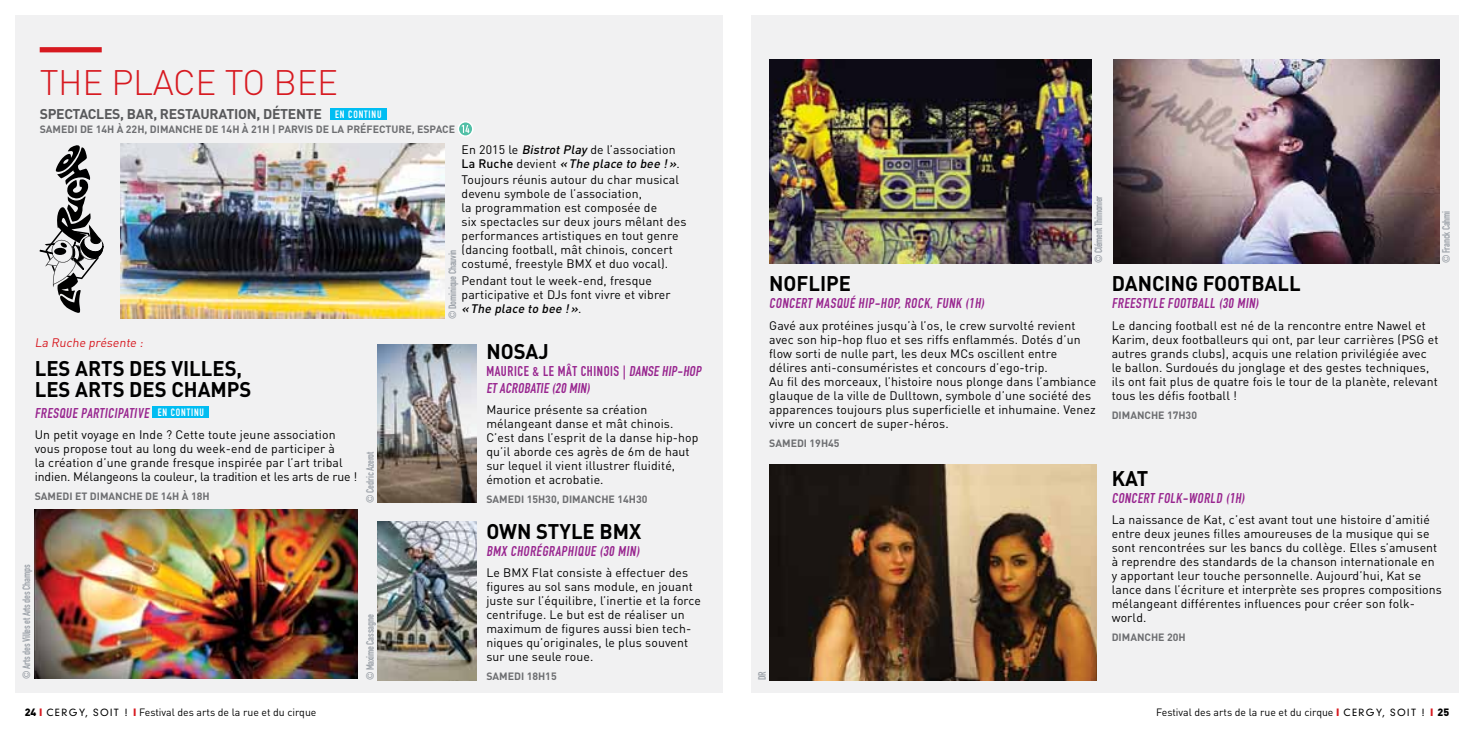
<style>
.page{position:relative;width:1474px;height:737px;background:#fff}
.page>*{position:absolute;margin:0;border:0;box-sizing:border-box;transform-origin:0 0}
.t1{font:300 35px "DIN";letter-spacing:-.01em;color:#d71920}
.t2{font:700 21px "DIN";color:#000;scale:.96 1}
.t3{font:14px "DIN Engschrift Alternate";letter-spacing:.04em;color:#98258f}
.t4{font:700 14px "DIN";letter-spacing:-.02em;color:#58595b}
.t5{font:12.25px/14px "DIN";letter-spacing:.01em;color:#000}
.t6{font:12.25px "DIN";color:#d71920}
.t7{font:700 10.5px "DIN";color:#6d6e71}
.t8{font:10.5px "DIN Engschrift";letter-spacing:-.02em;color:#9ca2a9}
.t9{font:10.5px "DIN";color:#000}
.t10{font:10.5px "DIN Engschrift Alternate";color:#fff}
.s1{font-weight:500;font-style:italic}
.s2{font-weight:500}
.s3{font-weight:900}
.s4{font-weight:900;color:#d71920}
.s5{font-family:"DIN Neuzeit Grotesk";font-weight:300;font-size:9.62px}
</style>
<div class="page">
<div style="left:15px;top:15px;width:707px;height:677px;background:#f1f1f2"></div>
<div style="left:752px;top:15px;width:706px;height:677px;background:#f1f1f2"></div>
<div style="left:153px;top:406px;width:56px;height:12px;background:#00bdf2"></div>
<div style="left:330px;top:108px;width:56px;height:11px;background:#00bdf2"></div>
<svg style="left:458px;top:122px;width:15px;height:14px"></svg>
<div style="left:457px;top:121px;width:16px;height:16px;border:1px solid #fff;border-radius:50%"></div>
<svg style="left:462px;top:125px;width:7px;height:8px"></svg>
<div style="left:40px;top:47px;width:62px;height:5px;background:#d71920"></div>
<img style="left:35px;top:510px;width:322px;height:168px">
<img style="left:1113px;top:60px;width:326px;height:203px">
<img style="left:769px;top:464px;width:327px;height:216px">
<img style="left:377px;top:344px;width:99px;height:158px">
<img style="left:377px;top:522px;width:99px;height:158px">
<img style="left:120px;top:143px;width:324px;height:176px">
<svg style="left:39px;top:145px;width:65px;height:168px"></svg>
<img style="left:769px;top:60px;width:322px;height:203px">
<h1 class="t1" style="left:40px;top:61px;width:135px">THE PLACE</h1>
<h1 class="t1" style="left:225px;top:61px;width:91px">TO BEE</h1>
<p class="t4" style="left:40px;top:105px;width:97px">SPECTACLES, BAR</p>
<p class="t4" style="left:153px;top:105px;width:16px">, RESTA</p>
<p class="t4" style="left:200px;top:105px;width:18px">URATION</p>
<p class="t4" style="left:256px;top:105px;width:33px">, DÉTENTE</p>
<p class="t10" style="left:335px;top:108px;width:19px">EN CONTINU</p>
<p class="t7" style="left:40px;top:123px;width:417px">SAMEDI DE 14H À 22H, DIMANCHE DE 14H À 21H | PARVIS DE LA PRÉFECTURE, ESPACE</p>
<p class="t6" style="left:35px;top:335px;width:112px">La Ruche présente :</p>
<h2 class="t2" style="left:35px;top:354px;width:69px">LES ARTS</h2>
<h2 class="t2" style="left:129px;top:354px;width:56px">DES VILLES</h2>
<h2 class="t2" style="left:236px;top:354px;width:7px">,</h2>
<h2 class="t2" style="left:35px;top:375px;width:13px">LES</h2>
<h2 class="t2" style="left:75px;top:375px;width:27px">ARTS</h2>
<h2 class="t2" style="left:129px;top:375px;width:72px">DES CHAMPS</h2>
<p class="t3" style="left:35px;top:404px;width:71px">FRESQUE PARTICIPATIVE</p>
<p class="t10" style="left:158px;top:406px;width:19px">EN CONTINU</p>
<p class="t5" style="left:35px;top:427px;width:324px">Un petit voyage en Inde ? Cette toute jeune association vous propose tout au long du week-end de participer à<br>la création d’une grande fresque inspirée par l’art tribal indien. Mélangeons la couleur, la tradition et les arts de rue !</p>
<p class="t7" style="left:35px;top:489px;width:176px">SAMEDI ET DIMANCHE DE 14H À 18H</p>
<p class="t8" style="left:364px;top:502px;width:52px;rotate:-90deg">© Cedric Azerot</p>
<p class="t8" style="left:20px;top:678px;width:116px;rotate:-90deg">© Arts des Villes et Arts des Champs</p>
<p class="t8" style="left:364px;top:680px;width:67px;rotate:-90deg">© Maxime Cassagne</p>
<p class="t5" style="left:461px;top:142px;width:220px">En 2015 le <span class="s1">BistrotPlay</span> de l’association<br><span class="s2">La Ruche</span> devient <span class="s1">«The place to bee !»</span>.</p>
<p class="t5" style="left:461px;top:172px;width:226px">Toujours réunis autour du char musical devenu symbole de l’association,<br>la programmation est composée de<br>six spectacles sur deux jours mêlant des performances artistiques en tout genre (dancing football, mât chinois, concert costumé, freestyle BMX et duo vocal).</p>
<p class="t5" style="left:461px;top:273px;width:211px">Pendant tout le week-end, fresque participative et DJs font vivre et vibrer <span class="s1">«The place to bee !»</span>.</p>
<h2 class="t2" style="left:769px;top:270px;width:87px">NOFLIPE</h2>
<p class="t8" style="left:1092px;top:263px;width:69px;rotate:-90deg">© Clément Thimonier</p>
<p class="t8" style="left:446px;top:319px;width:71px;rotate:-90deg">© Dominique Chauvin</p>
<p class="t3" style="left:769px;top:295px;width:14px">CONCE</p>
<p class="t3" style="left:800px;top:295px;width:187px">RT MASQUÉ HIP -HOP, ROCK, FUNK (1H)</p>
<p class="t5" style="left:769px;top:318px;width:328px">Gavé aux protéines jusqu’à l’os, le crew survolté revient avec son hip-hop fluo et ses riffs enflammés. Dotés d’un flow sorti de nulle part, les deux MCs oscillent entre délires anti-consuméristes et concours d’ego-trip.<br>Au fil des morceaux, l’histoire nous plonge dans l’ambiance glauque de la ville de Dulltown, symbole d’une société des apparences toujours plus superficielle et inhumaine. Venez vivre un concert de super-héros.</p>
<p class="t7" style="left:769px;top:436px;width:72px">SAMEDI 19H45</p>
<h2 class="t2" style="left:486px;top:338px;width:67px">NOSAJ</h2>
<p class="t3" style="left:486px;top:363px;width:107px">MAURICE &amp; LE MÂT CHINOIS</p>
<p class="t3" style="left:622px;top:363px;width:20px">| DANSE</p>
<p class="t3" style="left:662px;top:363px;width:29px">HIP-HOP</p>
<p class="t3" style="left:486px;top:379px;width:38px">ET ACROBATIE</p>
<p class="t3" style="left:552px;top:379px;width:42px">(20 MIN)</p>
<p class="t5" style="left:486px;top:402px;width:214px">Maurice présente sa création mélangeant danse et mât chinois.<br>C’est dans l’esprit de la danse hip-hop qu’il aborde ces agrès de 6m de haut sur lequel il vient illustrer fluidité, émotion et acrobatie.</p>
<p class="t7" style="left:486px;top:492px;width:162px">SAMEDI 15H30, DIMANCHE 14H30</p>
<h2 class="t2" style="left:486px;top:518px;width:163px">OWN STYLE BMX</h2>
<p class="t3" style="left:486px;top:542px;width:157px">BMX CHORÉGRAPHI QUE (30 MIN)</p>
<p class="t5" style="left:486px;top:565px;width:216px">Le BMX Flat consiste à effectuer des figures au sol sans module, en jouant juste sur l’équilibre, l’inertie et la force centrifuge. Le but est de réaliser un maximum de figures aussi bien tech&shy;niques qu’originales, le plus souvent sur une seule roue.</p>
<p class="t7" style="left:486px;top:669px;width:72px">SAMEDI 18H15</p>
<p class="t8" style="left:756px;top:680px;width:10px;rotate:-90deg">DR</p>
<p class="t8" style="left:1439px;top:263px;width:54px;rotate:-90deg">© Franck Cahmi</p>
<h2 class="t2" style="left:1111px;top:270px;width:198px">DANCING FOOTBALL</h2>
<p class="t3" style="left:1111px;top:295px;width:63px">FREESTYLE FOOTBALL</p>
<p class="t3" style="left:1218px;top:295px;width:44px">(30 MIN)</p>
<p class="t5" style="left:1111px;top:318px;width:328px">Le dancing football est né de la rencontre entre Nawel et Karim, deux footballeurs qui ont, par leur carrières (PSG et autres grands clubs), acquis une relation privilégiée avec le ballon. Surdoués du jonglage et des gestes techniques, ils ont fait plus de quatre fois le tour de la planète, relevant tous les défis football !</p>
<p class="t7" style="left:1111px;top:408px;width:87px">DIMANCHE 17H30</p>
<h2 class="t2" style="left:1111px;top:465px;width:27px">KAT</h2>
<p class="t3" style="left:1111px;top:489px;width:14px">CONCE</p>
<p class="t3" style="left:1143px;top:489px;width:105px">RT FOLK-WORLD (1H)</p>
<p class="t5" style="left:1111px;top:512px;width:332px">La naissance de Kat, c’est avant tout une histoire d’amitié entre deux jeunes filles amoureuses de la musique qui se sont rencontrées sur les bancs du collège. Elles s’amusent à reprendre des standards de la chanson internationale en y apportant leur touche personnelle. Aujourd’hui, Kat se lance dans l’écriture et interprète ses propres compositions mélangeant différentes influences pour créer son folk&shy;world.</p>
<p class="t7" style="left:1111px;top:630px;width:8px">DIMAN</p>
<p class="t7" style="left:1144px;top:630px;width:41px">CHE 20H</p>
<p class="t9" style="left:25px;top:705px;width:293px"><span class="s3">24</span> <span class="s4">I</span> <span class="s5">CERGY, SOIT !</span> <span class="s4">I</span> Festival des arts de la rue et du cirque</p>
<p class="t9" style="left:1156px;top:705px;width:294px">Festival des arts de la rue et du cirque <span class="s4">I</span> <span class="s5">CERGY, SOIT !</span> <span class="s4">I</span> <span class="s3">25</span></p>
</div>
